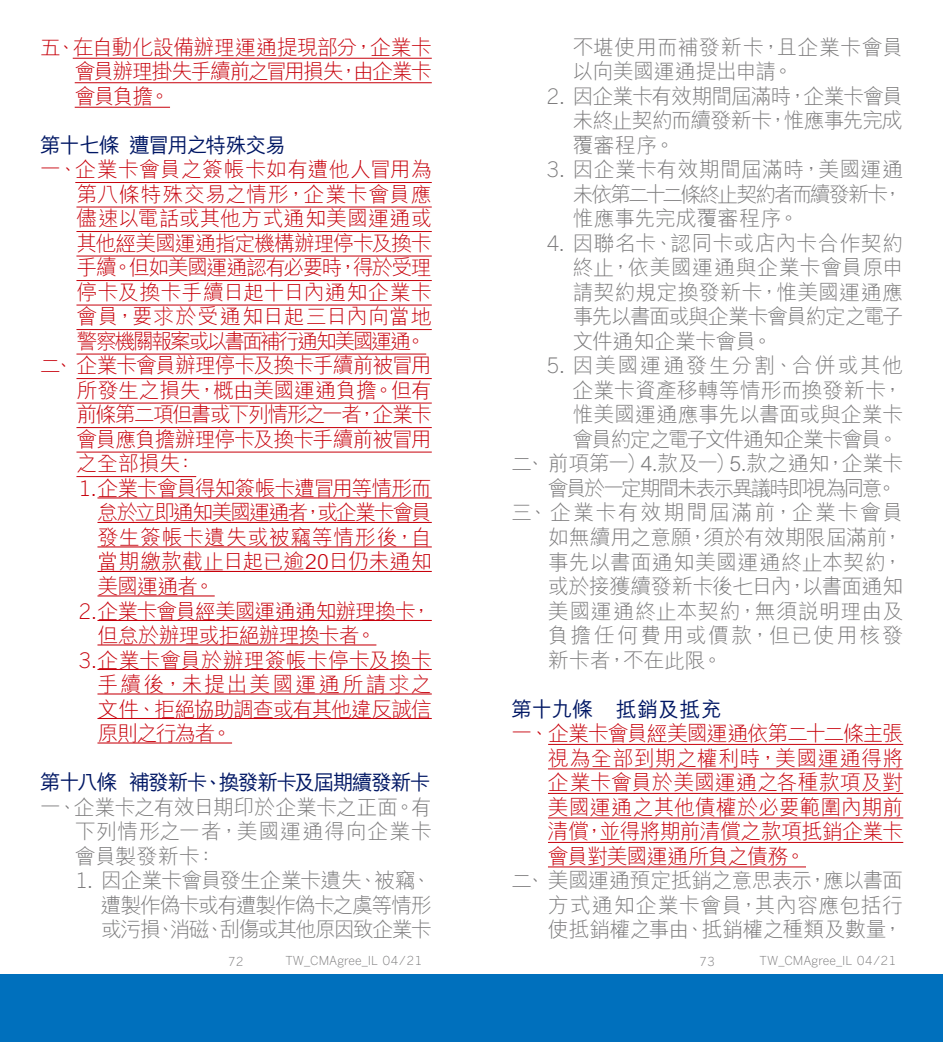
<style>
.page{position:relative;width:943px;height:1042px;background:#fff}
.page>*{position:absolute;margin:0;border:0;box-sizing:border-box;transform-origin:0 0}
.t1{font:300 21px/24.5px "M Hei HK";letter-spacing:-.025em;color:#7b7a7b;text-align:justify}
.t2{font:300 21px/24.5px "M Hei HK";letter-spacing:-.045em;color:#c7000b;text-align:justify}
.t3{font:300 21px "M Hei HK";letter-spacing:-.065em;color:#c7000b}
.t4{font:300 21px "M Hei HK";color:#c7000b}
.t5{font:300 21px/24.5px "M Hei HK";letter-spacing:-.005em;color:#7b7a7b}
.t6{font:300 21px "M Hei HK";letter-spacing:-.005em;color:#c7000b}
.t7{font:500 21px "M Hei HK";letter-spacing:-.075em;color:#001764}
.t8{font:300 21px "M Hei HK";letter-spacing:-.075em;color:#c7000b}
.t9{font:300 21px "M Hei HK";letter-spacing:-.12em;color:#c7000b}
.t10{font:300 21px "M Hei HK";letter-spacing:-.09em;color:#c7000b}
.t11{font:300 21px "M Hei HK";letter-spacing:-.115em;color:#7b7a7b}
.t12{font:300 21px "M Hei HK";letter-spacing:-.095em;color:#c7000b}
.t13{font:300 21px "M Hei HK";letter-spacing:.085em;color:#7b7a7b}
.t14{font:300 21px "M Hei HK";letter-spacing:.015em;color:#c7000b}
.t15{font:300 21px "M Hei HK";letter-spacing:.02em;color:#c7000b}
.t16{font:300 21px "M Hei HK";letter-spacing:.075em;color:#7b7a7b}
.t17{font:300 21px "M Hei HK";letter-spacing:-.09em;color:#7b7a7b}
.t18{font:300 21px "M Hei HK";letter-spacing:.01em;color:#7b7a7b}
.t19{font:300 21px "M Hei HK";letter-spacing:.02em;color:#7b7a7b}
.t20{font:300 21px "M Hei HK";letter-spacing:.025em;color:#c7000b}
.t21{font:300 21px "M Hei HK";letter-spacing:.08em;color:#7b7a7b}
.t22{font:300 21px "M Hei HK";letter-spacing:.09em;color:#c7000b}
.t23{font:500 21px "M Hei HK";letter-spacing:-.005em;color:#001764}
.t24{font:300 12.25px "Benton Sans";color:#7b7a7b}
.s1{font-family:"Benton Sans"}
</style>
<div class="page">
<div style="left:0;top:974px;width:943px;height:68px;background:#0070bd"></div>
<hr style="left:73px;top:58px;width:359px;height:1px;background:#c7000b">
<hr style="left:75px;top:82px;width:357px;height:1px;background:#c7000b">
<hr style="left:75px;top:107px;width:95px;height:1px;background:#c7000b">
<hr style="left:75px;top:182px;width:357px;height:1px;background:#c7000b">
<hr style="left:76px;top:207px;width:356px;height:1px;background:#c7000b">
<hr style="left:76px;top:231px;width:356px;height:1px;background:#c7000b">
<hr style="left:76px;top:256px;width:356px;height:1px;background:#c7000b">
<hr style="left:76px;top:280px;width:356px;height:1px;background:#c7000b">
<hr style="left:76px;top:305px;width:356px;height:1px;background:#c7000b">
<hr style="left:76px;top:329px;width:356px;height:1px;background:#c7000b">
<hr style="left:76px;top:354px;width:350px;height:1px;background:#c7000b">
<hr style="left:76px;top:378px;width:356px;height:1px;background:#c7000b">
<hr style="left:76px;top:403px;width:356px;height:1px;background:#c7000b">
<hr style="left:76px;top:427px;width:356px;height:1px;background:#c7000b">
<hr style="left:76px;top:452px;width:356px;height:1px;background:#c7000b">
<hr style="left:76px;top:476px;width:120px;height:1px;background:#c7000b">
<hr style="left:97px;top:497px;width:335px;height:1px;background:#c7000b">
<hr style="left:97px;top:522px;width:335px;height:1px;background:#c7000b">
<hr style="left:97px;top:546px;width:335px;height:1px;background:#c7000b">
<hr style="left:97px;top:571px;width:335px;height:1px;background:#c7000b">
<hr style="left:97px;top:595px;width:118px;height:1px;background:#c7000b">
<hr style="left:97px;top:620px;width:335px;height:1px;background:#c7000b">
<hr style="left:97px;top:644px;width:279px;height:1px;background:#c7000b">
<hr style="left:97px;top:669px;width:335px;height:1px;background:#c7000b">
<hr style="left:97px;top:693px;width:335px;height:1px;background:#c7000b">
<hr style="left:97px;top:718px;width:335px;height:1px;background:#c7000b">
<hr style="left:97px;top:742px;width:135px;height:1px;background:#c7000b">
<hr style="left:548px;top:744px;width:355px;height:1px;background:#c7000b">
<hr style="left:548px;top:768px;width:355px;height:1px;background:#c7000b">
<hr style="left:548px;top:793px;width:355px;height:1px;background:#c7000b">
<hr style="left:548px;top:817px;width:355px;height:1px;background:#c7000b">
<hr style="left:548px;top:842px;width:355px;height:1px;background:#c7000b">
<hr style="left:548px;top:866px;width:258px;height:1px;background:#c7000b">
<p class="t2" style="left:75px;top:34px;width:358px;text-indent:-35px">五、在自動化設備辦理運通提現部分，企業卡會員辦理掛失手續前之冒用損失，由企業卡會員負擔。</p>
<p class="t7" style="left:40px;top:130px;width:248px">第十七條 遭冒用之特殊交易</p>
<p class="t4" style="left:40px;top:159px;width:393px">一、企業卡會員之簽帳卡如有遭他人冒用為</p>
<p class="t14" style="left:76px;top:183px;width:357px">第八條特殊交易之情形，企業卡會員應</p>
<p class="t4" style="left:76px;top:208px;width:357px">儘速以電話或其他方式通知美國運通或</p>
<p class="t3" style="left:76px;top:232px;width:357px">其他經美國運通指定機構辦理停卡及換卡</p>
<p class="t8" style="left:76px;top:257px;width:357px">手續。但如美國運通認有必要時，得於受理</p>
<p class="t4" style="left:76px;top:281px;width:357px">停卡及換卡手續日起十日內通知企業卡</p>
<p class="t15" style="left:76px;top:306px;width:357px">會員，要求於受通知日起三日內向當地</p>
<p class="t9" style="left:76px;top:330px;width:351px">警察機關報案或以書面補行通知美國運通。</p>
<p class="t2" style="left:40px;top:353px;width:393px">二、企業卡會員辦理停卡及換卡手續前被冒用</p>
<p class="t2" style="left:76px;top:378px;width:357px">所發生之損失，概由美國運通負擔。但有</p>
<p class="t10" style="left:76px;top:404px;width:357px">前條第二項但書或下列情形之一者，企業卡</p>
<p class="t3" style="left:76px;top:428px;width:357px">會員應負擔辦理停卡及換卡手續前被冒用</p>
<p class="t2" style="left:76px;top:451px;width:121px">之全部損失：</p>
<p class="t3" style="left:78px;top:477px;width:355px"><span class="s1">1</span>.企業卡會員得知簽帳卡遭冒用等情形而</p>
<p class="t12" style="left:97px;top:502px;width:336px">怠於立即通知美國運通者，或企業卡會員</p>
<p class="t20" style="left:97px;top:526px;width:336px">發生簽帳卡遺失或被竊等情形後，自</p>
<p class="t6" style="left:97px;top:551px;width:336px">當期繳款截止日起已逾20日仍未通知</p>
<p class="t2" style="left:97px;top:574px;width:119px">美國運通者。</p>
<p class="t2" style="left:78px;top:598px;width:355px"><span class="s1">2</span>.企業卡會員經美國運通通知辦理換卡，</p>
<p class="t2" style="left:97px;top:623px;width:280px">但怠於辦理或拒絕辦理換卡者。</p>
<p class="t6" style="left:78px;top:649px;width:355px"><span class="s1">3</span>.企業卡會員於辦理簽帳卡停卡及換卡</p>
<p class="t22" style="left:97px;top:673px;width:336px">手續後，未提出美國運通所請求之</p>
<p class="t2" style="left:97px;top:696px;width:336px">文件、拒絕協助調查或有其他違反誠信</p>
<p class="t2" style="left:97px;top:721px;width:136px">原則之行為者。</p>
<p class="t7" style="left:40px;top:767px;width:392px">第十八條 補發新卡、換發新卡及屆期續發新卡</p>
<p class="t1" style="left:75px;top:794px;width:358px;text-indent:-35px">一、企業卡之有效日期印於企業卡之正面。有下列情形之一者，美國運通得向企業卡會員製發新卡：</p>
<p class="t1" style="left:101px;top:868px;width:332px;text-indent:-26px"><span class="s1">1</span>. 因企業卡會員發生企業卡遺失、被竊、遭製作偽卡或有遭製作偽卡之虞等情形或污損、消磁、刮傷或其他原因致企業卡</p>
<p class="t5" style="left:572px;top:34px;width:332px">不堪使用而補發新卡，且企業卡會員以向美國運通提出申請。</p>
<p class="t1" style="left:572px;top:83px;width:332px;text-indent:-26px"><span class="s1">2</span>. 因企業卡有效期間屆滿時，企業卡會員未終止契約而續發新卡，惟應事先完成覆審程序。</p>
<p class="t1" style="left:572px;top:157px;width:332px;text-indent:-26px"><span class="s1">3</span>. 因企業卡有效期間屆滿時，美國運通未依第二十二條終止契約者而續發新卡，惟應事先完成覆審程序。</p>
<p class="t1" style="left:572px;top:231px;width:332px;text-indent:-26px"><span class="s1">4</span>. 因聯名卡、認同卡或店內卡合作契約終止，依美國運通與企業卡會員原申請契約規定換發新卡，惟美國運通應事先以書面或與企業卡會員約定之電子文件通知企業卡會員。</p>
<p class="t16" style="left:546px;top:355px;width:358px"><span class="s1">5</span>. 因美國運通發生分割、合併或其他</p>
<p class="t5" style="left:572px;top:378px;width:332px">企業卡資產移轉等情形而換發新卡，</p>
<p class="t1" style="left:572px;top:402px;width:332px">惟美國運通應事先以書面或與企業卡</p>
<p class="t17" style="left:572px;top:428px;width:327px">會員約定之電子文件通知企業卡會員。</p>
<p class="t1" style="left:511px;top:451px;width:393px">二、前項第一）4.款及一）5.款之通知，企業卡</p>
<p class="t11" style="left:548px;top:477px;width:351px">會員於一定期間未表示異議時即視為同意。</p>
<p class="t13" style="left:511px;top:502px;width:393px">三、企業卡有效期間屆滿前，企業卡會員</p>
<p class="t1" style="left:548px;top:525px;width:357px">如無續用之意願，須於有效期限屆滿前，</p>
<p class="t18" style="left:548px;top:551px;width:357px">事先以書面通知美國運通終止本契約，</p>
<p class="t1" style="left:548px;top:574px;width:357px">或於接獲續發新卡後七日內，以書面通知</p>
<p class="t19" style="left:548px;top:600px;width:357px">美國運通終止本契約，無須說明理由及</p>
<p class="t21" style="left:548px;top:624px;width:357px">負擔任何費用或價款，但已使用核發</p>
<p class="t1" style="left:548px;top:647px;width:176px">新卡者，不在此限。</p>
<p class="t23" style="left:511px;top:693px;width:212px">第十九條　抵銷及抵充</p>
<p class="t2" style="left:548px;top:721px;width:357px;text-indent:-37px">一、企業卡會員經美國運通依第二十二條主張視為全部到期之權利時，美國運通得將企業卡會員於美國運通之各種款項及對美國運通之其他債權於必要範圍內期前清償，並得將期前清償之款項抵銷企業卡會員對美國運通所負之債務。</p>
<p class="t1" style="left:548px;top:868px;width:357px;text-indent:-37px">二、美國運通預定抵銷之意思表示，應以書面方式通知企業卡會員，其內容應包括行使抵銷權之事由、抵銷權之種類及數量，</p>
<p class="t24" style="left:228px;top:954px;width:17px">72</p>
<p class="t24" style="left:285px;top:953px;width:138px">TW_CMAgree_IL 04/21</p>
<p class="t24" style="left:699px;top:954px;width:17px">73</p>
<p class="t24" style="left:759px;top:953px;width:138px">TW_CMAgree_IL 04/21</p>
</div>
